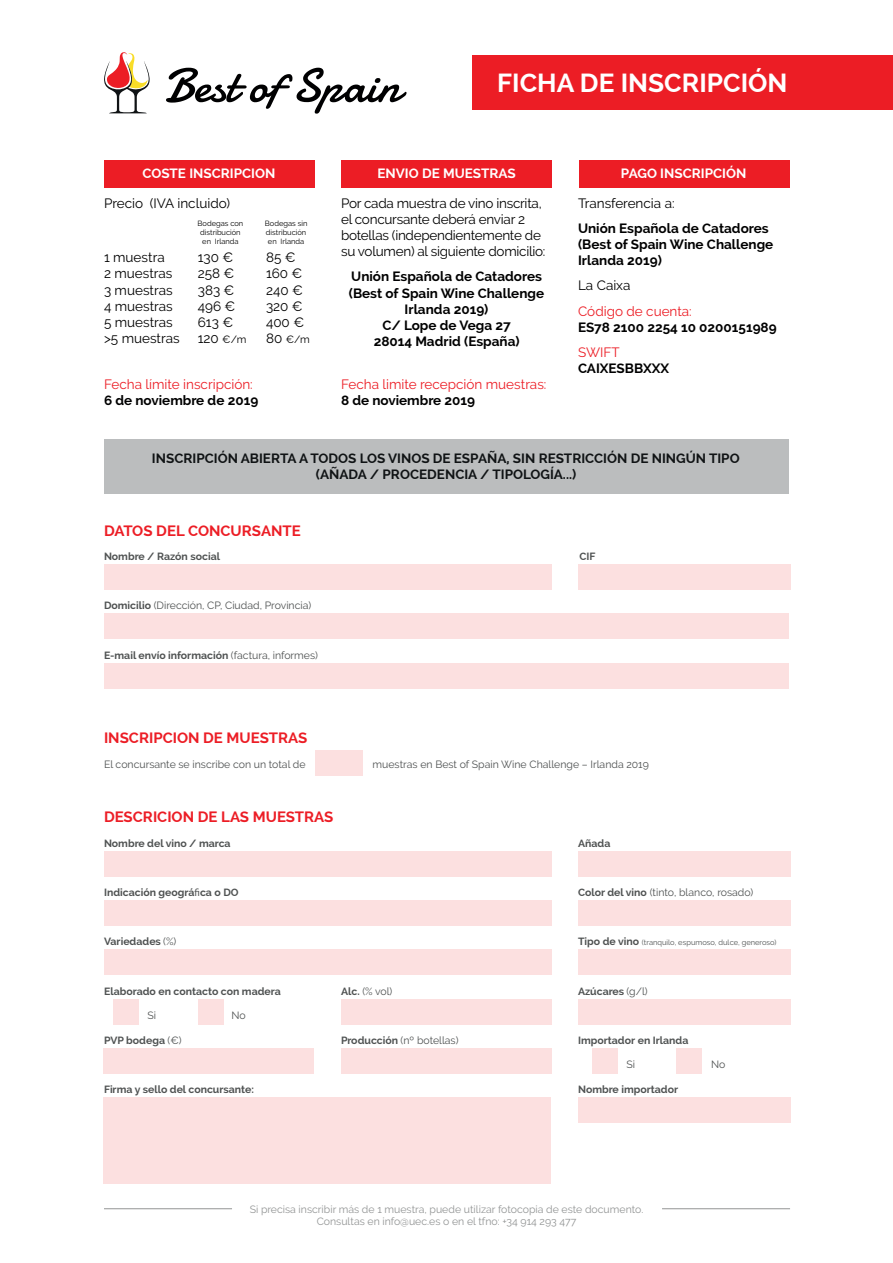
<style>
.page{position:relative;width:893px;height:1263px;background:#fff}
.page>*{position:absolute;margin:0;border:0;box-sizing:border-box;transform-origin:0 0}
.t1{font:700 26.1px "Raleway";color:#fff}
.t2{font:700 15px "Raleway";color:#ec1d25}
.t3{font:700 13.5px/16.2px "Raleway";color:#000001;text-align:center}
.t4{font:13.5px/16.2px "Raleway";letter-spacing:-.02em;color:#000001}
.t5{font:700 13.5px/16.2px "Raleway";color:#101315;text-align:center}
.t6{font:13.5px "Raleway";color:#000001}
.t7{font:13.5px "Raleway";color:#ec1d25}
.t8{font:700 13.5px "Raleway";color:#fff}
.t9{font:700 10.5px "Raleway";color:#4f5252}
.t10{font:10.5px "Raleway";color:#4f5252}
.t11{font:10.5px/12.6px "Raleway";color:#939595;text-align:center}
.t12{font:10.5px "Raleway";color:#000001}
.t13{font:7.5px/9px "Raleway";color:#000001;text-align:center}
.t14{font:7.5px "Raleway";color:#4f5252}
.s1{font-size:10.5px}
.s2{font-size:13.5px}
.s3{font-weight:700}
.s4{font-weight:400}
.s5{font-family:"Myriad Pro";font-weight:400}
.s6{font-weight:700;font-size:10.5px}
</style>
<div class="page">
<div style="left:472px;top:56px;width:421px;height:54px;background:#ec1d25"></div>
<svg style="left:104px;top:52px;width:46px;height:61px"></svg>
<svg style="left:166px;top:68px;width:240px;height:46px"></svg>
<div style="left:104px;top:439px;width:685px;height:54px;background:#bbbdbe"></div>
<div style="left:104px;top:160px;width:211px;height:28px;background:#ec1d25"></div>
<div style="left:341px;top:160px;width:211px;height:28px;background:#ec1d25"></div>
<div style="left:579px;top:160px;width:210px;height:28px;background:#ec1d25"></div>
<hr style="left:104px;top:1208px;width:128px;height:1px;background:#939595">
<hr style="left:662px;top:1208px;width:128px;height:1px;background:#939595">
<div style="left:104px;top:564px;width:447px;height:26px;background:#fce0e0"></div>
<div style="left:104px;top:614px;width:685px;height:25px;background:#fce0e0"></div>
<div style="left:104px;top:663px;width:685px;height:25px;background:#fce0e0"></div>
<div style="left:315px;top:750px;width:48px;height:25px;background:#fce0e0"></div>
<div style="left:113px;top:999px;width:26px;height:25px;background:#fce0e0"></div>
<div style="left:198px;top:999px;width:25px;height:25px;background:#fce0e0"></div>
<div style="left:592px;top:1048px;width:26px;height:25px;background:#fce0e0"></div>
<div style="left:677px;top:1048px;width:25px;height:25px;background:#fce0e0"></div>
<div style="left:341px;top:999px;width:210px;height:25px;background:#fce0e0"></div>
<div style="left:103px;top:1048px;width:211px;height:25px;background:#fce0e0"></div>
<div style="left:341px;top:1048px;width:211px;height:25px;background:#fce0e0"></div>
<div style="left:578px;top:564px;width:212px;height:26px;background:#fce0e0"></div>
<div style="left:104px;top:851px;width:447px;height:26px;background:#fce0e0"></div>
<div style="left:578px;top:851px;width:212px;height:26px;background:#fce0e0"></div>
<div style="left:104px;top:900px;width:447px;height:26px;background:#fce0e0"></div>
<div style="left:578px;top:900px;width:212px;height:26px;background:#fce0e0"></div>
<div style="left:104px;top:950px;width:447px;height:25px;background:#fce0e0"></div>
<div style="left:578px;top:950px;width:212px;height:25px;background:#fce0e0"></div>
<div style="left:578px;top:999px;width:212px;height:25px;background:#fce0e0"></div>
<div style="left:578px;top:1097px;width:212px;height:26px;background:#fce0e0"></div>
<div style="left:103px;top:1097px;width:448px;height:86px;background:#fce0e0"></div>
<h1 class="t1" style="left:497px;top:68px;width:292px">FICHA DE INSCRIPCIÓN</h1>
<p class="t8" style="left:142px;top:166px;width:135px">COSTE INSCRIPCION</p>
<p class="t8" style="left:377px;top:166px;width:140px">ENVIO DE MUESTRAS</p>
<p class="t8" style="left:621px;top:166px;width:127px">PAGO INSCRIPCIÓN</p>
<p class="t6" style="left:104px;top:195px;width:128px">Precio (IVA incluido)</p>
<p class="t4" style="left:341px;top:195px;width:206px">Por cada muestra de vino inscrita, el concursante deberá enviar 2 botellas (independientemente de su volumen) al siguiente domicilio:</p>
<p class="t3" style="left:349px;top:269px;width:197px">Unión Española de Catadores (Best of Spain Wine Challenge<br>Irlanda 2019)<br>C/ Lope de Vega 27<br>28014 Madrid (España)</p>
<p class="t13" style="left:198px;top:219px;width:47px">Bodegas con distribución en Irlanda</p>
<p class="t13" style="left:265px;top:219px;width:44px;text-align:left">Bodegas sin distribución en Irlanda</p>
<p class="t6" style="left:104px;top:250px;width:62px">1 muestra</p>
<p class="t4" style="left:198px;top:249px;width:37px">130 €</p>
<p class="t4" style="left:266px;top:249px;width:31px">85 €</p>
<p class="t6" style="left:104px;top:266px;width:70px">2 muestras</p>
<p class="t4" style="left:198px;top:266px;width:38px">258 €</p>
<p class="t4" style="left:266px;top:266px;width:38px">160 €</p>
<p class="t6" style="left:104px;top:282px;width:70px">3 muestras</p>
<p class="t4" style="left:198px;top:282px;width:38px">383 €</p>
<p class="t4" style="left:266px;top:282px;width:38px">240 €</p>
<p class="t6" style="left:104px;top:298px;width:70px">4 muestras</p>
<p class="t4" style="left:198px;top:298px;width:39px">496 €</p>
<p class="t4" style="left:266px;top:298px;width:38px">320 €</p>
<p class="t6" style="left:104px;top:314px;width:70px">5 muestras</p>
<p class="t4" style="left:198px;top:314px;width:37px">613 €</p>
<p class="t4" style="left:266px;top:314px;width:40px">400 €</p>
<p class="t6" style="left:104px;top:331px;width:77px">&gt;5 muestras</p>
<p class="t4" style="left:198px;top:330px;width:50px">120 <span class="s1">€/m</span></p>
<p class="t12" style="left:266px;top:333px;width:45px"><span class="s2">80</span> €/m</p>
<p class="t7" style="left:104px;top:376px;width:150px">Fecha límite inscripción:</p>
<p class="t3" style="left:104px;top:392px;width:156px">6 de noviembre de 2019</p>
<p class="t7" style="left:341px;top:376px;width:207px">Fecha limite recepción muestras:</p>
<p class="t3" style="left:341px;top:392px;width:136px">8 de noviembre 2019</p>
<p class="t6" style="left:578px;top:195px;width:98px">Transferencia a:</p>
<p class="t3" style="left:578px;top:220px;width:197px;text-align:left">Unión Española de Catadores (Best of Spain Wine Challenge<br>Irlanda 2019)</p>
<p class="t4" style="left:578px;top:278px;width:54px">La Caixa</p>
<p class="t7" style="left:578px;top:303px;width:115px">Código de cuenta:</p>
<p class="t3" style="left:578px;top:319px;width:200px">ES78 2100 2254 10 0200151989</p>
<p class="t7" style="left:578px;top:344px;width:43px">SWIFT</p>
<p class="t3" style="left:578px;top:360px;width:93px">CAIXESBBXXX</p>
<p class="t5" style="left:152px;top:450px;width:589px">INSCRIPCIÓN ABIERTA A TODOS LOS VINOS DE ESPAÑA, SIN RESTRICCIÓN DE NINGÚN TIPO (AÑADA / PROCEDENCIA / TIPOLOGÍA...)</p>
<h2 class="t2" style="left:104px;top:522px;width:198px">DATOS DEL CONCURSANTE</h2>
<p class="t9" style="left:104px;top:550px;width:118px">Nombre / Razón social</p>
<p class="t9" style="left:579px;top:550px;width:18px">CIF</p>
<p class="t10" style="left:104px;top:599px;width:209px"><span class="s3">Domicilio</span> (Dirección, CP, Ciudad, Provincia)</p>
<p class="t9" style="left:104px;top:649px;width:216px">E-mail envío información <span class="s4">(factura, informes)</span></p>
<h2 class="t2" style="left:104px;top:729px;width:205px">INSCRIPCION DE MUESTRAS</h2>
<p class="t10" style="left:104px;top:758px;width:203px">El concursante se inscribe con un total de</p>
<p class="t10" style="left:373px;top:758px;width:278px">muestras en Best of Spain Wine Challenge – Irlanda 2019</p>
<h2 class="t2" style="left:104px;top:809px;width:231px">DESCRICION DE LAS MUESTRAS</h2>
<p class="t9" style="left:104px;top:837px;width:128px">Nombre del vino / marca</p>
<p class="t9" style="left:578px;top:837px;width:34px">Añada</p>
<p class="t9" style="left:104px;top:886px;width:136px">Indicación geográ<span class="s5">fi</span>ca o DO</p>
<p class="t10" style="left:578px;top:886px;width:177px"><span class="s3">Color del vino</span> (tinto, blanco, rosado)</p>
<p class="t9" style="left:104px;top:936px;width:74px">Variedades <span class="s4">(%)</span></p>
<p class="t14" style="left:578px;top:938px;width:200px"><span class="s6">Tipo de vino</span> (tranquilo, espumoso, dulce, generoso)</p>
<p class="t9" style="left:104px;top:985px;width:178px">Elaborado en contacto con madera</p>
<p class="t10" style="left:341px;top:985px;width:53px"><span class="s3">Alc.</span> (% vol)</p>
<p class="t9" style="left:578px;top:985px;width:71px">Azúcares <span class="s4">(g/l)</span></p>
<p class="t10" style="left:147px;top:1009px;width:10px">Si</p>
<p class="t10" style="left:231px;top:1009px;width:16px">No</p>
<p class="t9" style="left:104px;top:1034px;width:79px">PVP bodega <span class="s4">(€)</span></p>
<p class="t10" style="left:341px;top:1034px;width:119px"><span class="s3">Producción</span> (nº botellas)</p>
<p class="t9" style="left:578px;top:1034px;width:112px">Importador en Irlanda</p>
<p class="t10" style="left:626px;top:1058px;width:10px">Si</p>
<p class="t10" style="left:711px;top:1058px;width:16px">No</p>
<p class="t9" style="left:104px;top:1083px;width:151px">Firma y sello del concursante:</p>
<p class="t9" style="left:578px;top:1083px;width:102px">Nombre importador</p>
<p class="t11" style="left:250px;top:1203px;width:395px">Si precisa inscribir más de 1 muestra, puede utilizar fotocopia de este documento.<br>Consultas en info@uec.es o en el tfno: +34 914 293 477</p>
</div>
